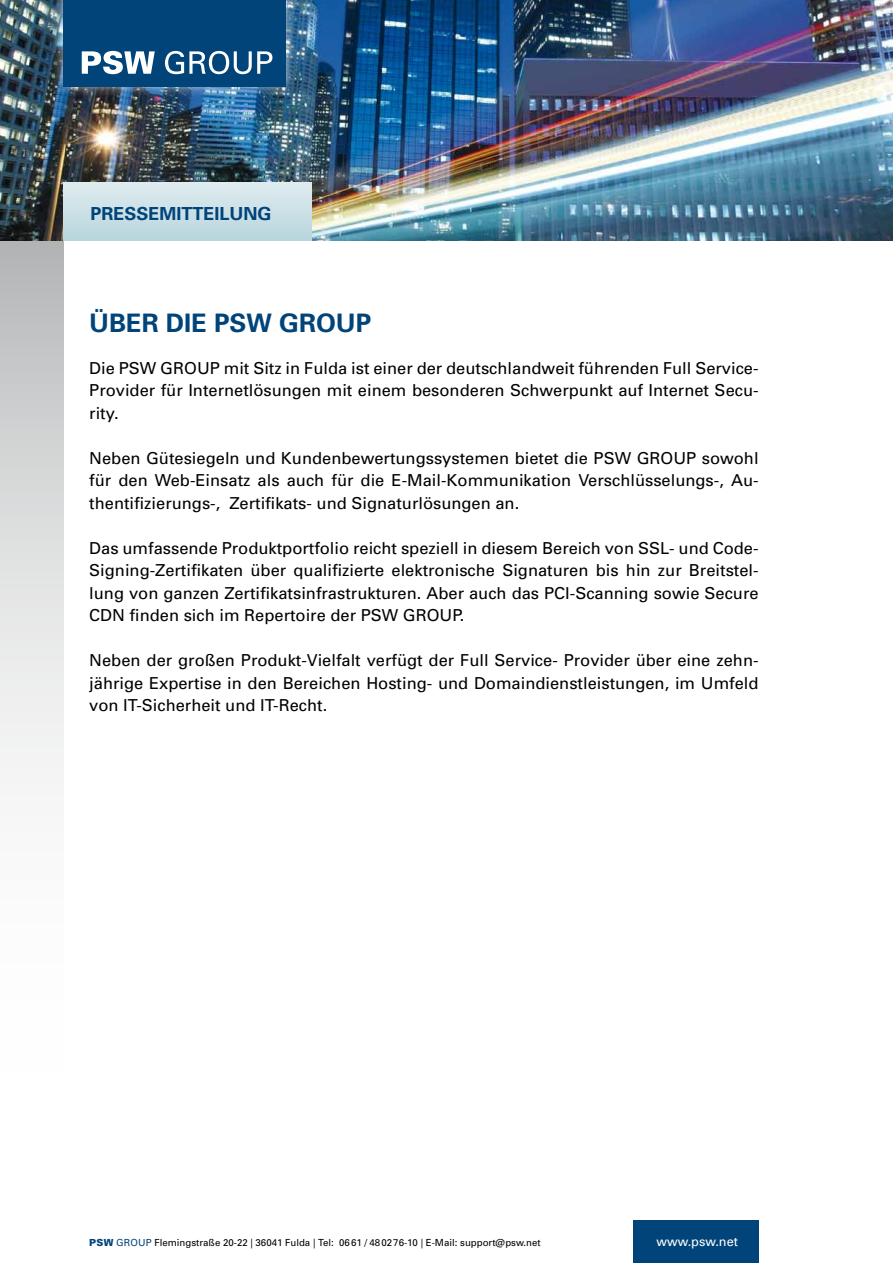
<style>
.page{position:relative;width:893px;height:1263px;background:#fff}
.page>*{position:absolute;margin:0;border:0;box-sizing:border-box;transform-origin:0 0}
.t1{font:700 25.5px "Univers";color:#00447a}
.t2{font:700 18px "Univers";color:#00447a}
.t3{font:16.5px/22.5px "Univers";color:#000;text-align:justify}
.t4{font:12.75px "Univers";color:#fff}
.t5{font:9.75px "Univers";color:#000}
.s1{font-weight:900;color:#00447a}
.s2{color:#00447a}
</style>
<div class="page">
<div style="left:0;top:241px;width:64px;height:878px;background:linear-gradient(to bottom,#bfc1c1,#fff)"></div>
<img style="left:0;top:0;width:893px;height:241px">
<div style="left:51px;top:0;width:246px;height:99px;background:#fff;opacity:.75"></div>
<div style="left:63px;top:0;width:223px;height:87px;background:#00447a"></div>
<svg style="left:82px;top:51px;width:73px;height:23px"></svg>
<svg style="left:165px;top:51px;width:107px;height:23px"></svg>
<div style="left:64px;top:182px;width:248px;height:59px;background:linear-gradient(to bottom,#e0ecf0,#b7d4dc)"></div>
<div style="left:634px;top:1220px;width:125px;height:43px;background:#00447a"></div>
<p class="t2" style="left:90px;top:203px;width:183px">PRESSEMITTEILUNG</p>
<h1 class="t1" style="left:89px;top:307px;width:283px">ÜBER DIE PSW GROUP</h1>
<p class="t3" style="left:89px;top:357px;width:671px">Die PSW GROUP mit Sitz in Fulda ist einer der deutschlandweit führenden Full Service-Provider für Internetlösungen mit einem besonderen Schwerpunkt auf Internet Secu&shy;rity.</p>
<p class="t3" style="left:89px;top:447px;width:671px">Neben Gütesiegeln und Kundenbewertungssystemen bietet die PSW GROUP sowohl für den Web-Einsatz als auch für die E-Mail-Kommunikation Verschlüsselungs-, Au&shy;thentifizierungs-, Zertifikats- und Signaturlösungen an.</p>
<p class="t3" style="left:89px;top:537px;width:671px">Das umfassende Produktportfolio reicht speziell in diesem Bereich von SSL- und Code-Signing-Zertifikaten über qualifizierte elektronische Signaturen bis hin zur Breitstel&shy;lung von ganzen Zertifikatsinfrastrukturen. Aber auch das PCI-Scanning sowie Secure CDN finden sich im Repertoire der PSW GROUP.</p>
<p class="t3" style="left:89px;top:649px;width:671px">Neben der großen Produkt-Vielfalt verfügt der Full Service- Provider über eine zehn&shy;jährige Expertise in den Bereichen Hosting- und Domaindienstleistungen, im Umfeld von IT-Sicherheit und IT-Recht.</p>
<p class="t5" style="left:89px;top:1237px;width:453px"><span class="s1">PSW</span> <span class="s2">GROUP</span> Flemingstraße 20-22 | 36041 Fulda | Tel: 0661 / 480276-10 | E-Mail: support@psw.net</p>
<p class="t4" style="left:657px;top:1234px;width:83px">www.psw.net</p>
</div>
